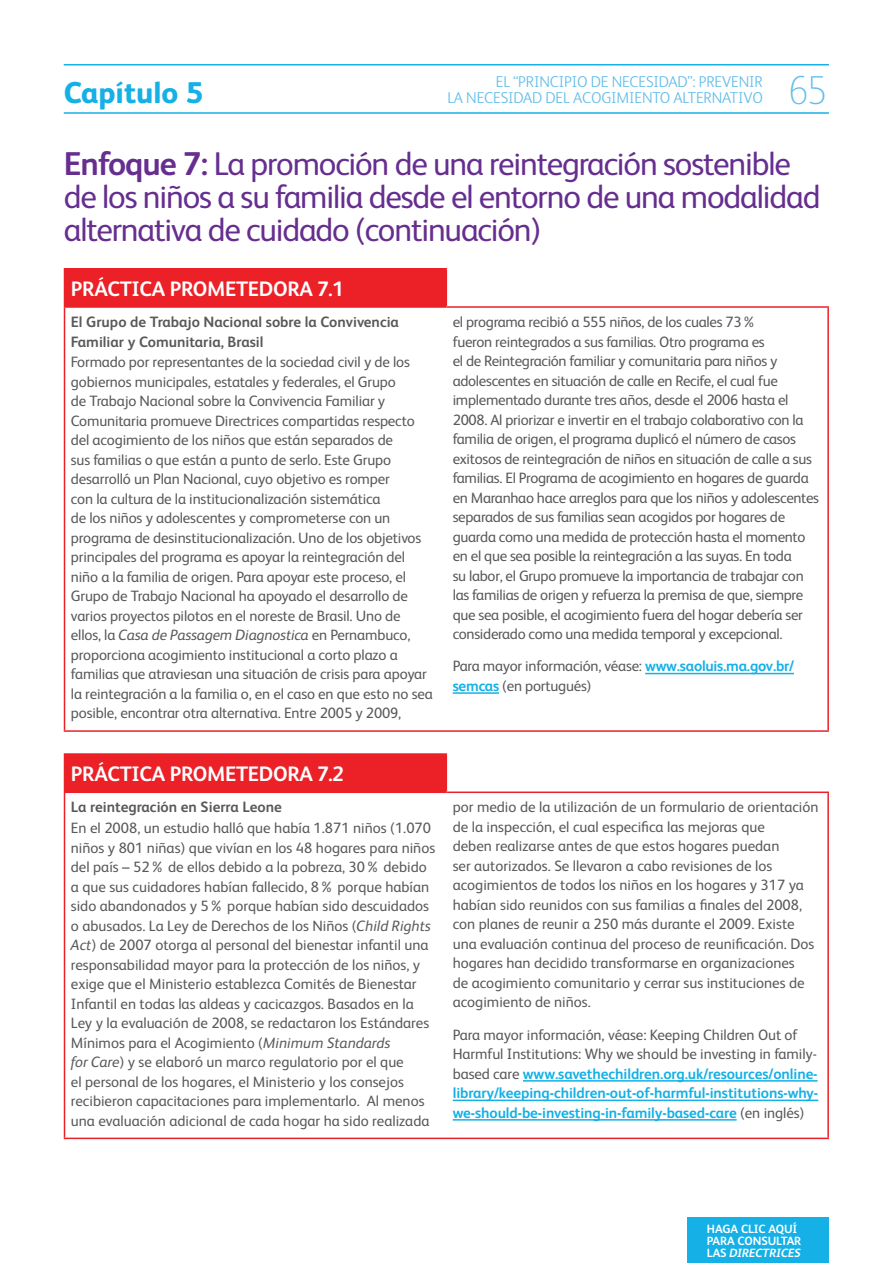
<style>
.page{position:relative;width:893px;height:1263px;background:#fff}
.page>*{position:absolute;margin:0;border:0;box-sizing:border-box;transform-origin:0 0}
.t1{font:100 40.5px "FS Albert";color:#61bdeb}
.t2{font:33px/33px "FS Albert";letter-spacing:-.035em;color:#662e8f}
.t3{font:800 30px "FS Albert";color:#14b0e6}
.t4{font:700 21px "FS Albert";letter-spacing:-.015em;color:#fff}
.t5{font:300 15.75px/15.8px "FS Albert";letter-spacing:-.01em;color:#61bdeb;text-align:right}
.t6{font:15px/19.5px "FS Albert";letter-spacing:-.01em;color:#58595b}
.t7{font:700 15px/19.5px "FS Albert";letter-spacing:-.005em;color:#14b0e6}
.t8{font:700 15px/19.5px "FS Albert";color:#58595b}
.t9{font:700 12px/12px "FS Albert";letter-spacing:-.01em;color:#fff}
.s1{font-weight:700}
.s2{font-style:italic}
.s3{font-weight:700;color:#14b0e6}
.s4{font-weight:400;color:#58595b}
</style>
<div class="page">
<hr style="left:64px;top:112px;width:765px;height:2px;background:#14b0e6">
<hr style="left:64px;top:64px;width:765px;height:2px;background:#14b0e6">
<div style="left:687px;top:1217px;width:142px;height:46px;background:#14b0e6"></div>
<div style="left:65px;top:269px;width:381px;height:38px;background:#ec2027"></div>
<hr style="left:64px;top:268px;width:383px;height:2px;background:#ec2027">
<hr style="left:64px;top:270px;width:1px;height:36px;background:#ec2027">
<hr style="left:446px;top:270px;width:1px;height:36px;background:#ec2027">
<hr style="left:64px;top:306px;width:382px;height:2px;background:#ec2027">
<hr style="left:64px;top:308px;width:1px;height:422px;background:#ec2027">
<hr style="left:446px;top:306px;width:383px;height:2px;background:#ec2027">
<hr style="left:827px;top:308px;width:2px;height:422px;background:#ec2027">
<hr style="left:64px;top:730px;width:765px;height:2px;background:#ec2027">
<hr style="left:645px;top:673px;width:149px;height:1px;background:#14b0e6">
<hr style="left:453px;top:692px;width:46px;height:2px;background:#14b0e6">
<div style="left:65px;top:754px;width:381px;height:38px;background:#ec2027"></div>
<hr style="left:64px;top:753px;width:383px;height:2px;background:#ec2027">
<hr style="left:64px;top:755px;width:1px;height:37px;background:#ec2027">
<hr style="left:446px;top:755px;width:1px;height:37px;background:#ec2027">
<hr style="left:64px;top:792px;width:382px;height:1px;background:#ec2027">
<hr style="left:64px;top:793px;width:1px;height:345px;background:#ec2027">
<hr style="left:446px;top:792px;width:383px;height:1px;background:#ec2027">
<hr style="left:827px;top:793px;width:2px;height:345px;background:#ec2027">
<hr style="left:64px;top:1138px;width:765px;height:1px;background:#ec2027">
<hr style="left:523px;top:1080px;width:294px;height:2px;background:#14b0e6">
<hr style="left:453px;top:1100px;width:365px;height:1px;background:#14b0e6">
<hr style="left:453px;top:1119px;width:284px;height:2px;background:#14b0e6">
<h3 class="t3" style="left:64px;top:82px;width:141px">Capítulo 5</h3>
<p class="t5" style="left:447px;top:74px;width:317px">EL “PRINCIPIO DE NECESIDAD”: PREVENIR<br>LA NECESIDAD DEL ACOGIMIENTO ALTERNATIVO</p>
<h1 class="t1" style="left:788px;top:67px;width:41px">65</h1>
<h2 class="t2" style="left:64px;top:150px;width:758px"><span class="s1">Enfoque 7:</span> La promoción de una reintegración sostenible de los niños a su familia desde el entorno de una modalidad alternativa de cuidado (continuación)</h2>
<h3 class="t4" style="left:71px;top:281px;width:275px">PRÁCTICA PROMETEDORA 7.1</h3>
<p class="t8" style="left:71px;top:314px;width:330px">El Grupo de Trabajo Nacional sobre la Convivencia<br>Familiar y Comunitaria, Brasil</p>
<p class="t6" style="left:71px;top:354px;width:363px">Formado por representantes de la sociedad civil y de los gobiernos municipales, estatales y federales, el Grupo<br>de Trabajo Nacional sobre la Convivencia Familiar y Comunitaria promueve Directrices compartidas respecto del acogimiento de los niños que están separados de<br>sus familias o que están a punto de serlo. Este Grupo desarrolló un Plan Nacional, cuyo objetivo es romper<br>con la cultura de la institucionalización sistemática<br>de los niños y adolescentes y comprometerse con un programa de desinstitucionalización. Uno de los objetivos principales del programa es apoyar la reintegración del niño a la familia de origen. Para apoyar este proceso, el Grupo de Trabajo Nacional ha apoyado el desarrollo de varios proyectos pilotos en el noreste de Brasil. Uno de ellos, la <span class="s2">Casa de Passagem Diagnostica</span> en Pernambuco, proporciona acogimiento institucional a corto plazo a familias que atraviesan una situación de crisis para apoyar la reintegración a la familia o, en el caso en que esto no sea posible, encontrar otra alternativa. Entre 2005 y 2009,</p>
<h3 class="t4" style="left:71px;top:766px;width:275px">PRÁCTICA PROMETEDORA 7.2</h3>
<p class="t8" style="left:71px;top:799px;width:212px">La reintegración en Sierra Leone</p>
<p class="t6" style="left:71px;top:820px;width:366px">En el 2008, un estudio halló que había 1.871 niños (1.070 niños y 801 niñas) que vivían en los 48 hogares para niños del país – 52% de ellos debido a la pobreza, 30% debido a que sus cuidadores habían fallecido, 8% porque habían sido abandonados y 5% porque habían sido descuidados o abusados. La Ley de Derechos de los Niños (<span class="s2">Child Rights Act</span>) de 2007 otorga al personal del bienestar infantil una responsabilidad mayor para la protección de los niños, y exige que el Ministerio establezca Comités de Bienestar Infantil en todas las aldeas y cacicazgos. Basados en la Ley y la evaluación de 2008, se redactaron los Estándares Mínimos para el Acogimiento (<span class="s2">Minimum Standards<br>for Care</span>) y se elaboró un marco regulatorio por el que<br>el personal de los hogares, el Ministerio y los consejos recibieron capacitaciones para implementarlo. Al menos una evaluación adicional de cada hogar ha sido realizada</p>
<p class="t6" style="left:453px;top:314px;width:368px">el programa recibió a 555 niños, de los cuales 73%<br>fueron reintegrados a sus familias. Otro programa es<br>el de Reintegración familiar y comunitaria para niños y adolescentes en situación de calle en Recife, el cual fue implementado durante tres años, desde el 2006 hasta el 2008. Al priorizar e invertir en el trabajo colaborativo con la familia de origen, el programa duplicó el número de casos exitosos de reintegración de niños en situación de calle a sus familias. El Programa de acogimiento en hogares de guarda en Maranhao hace arreglos para que los niños y adolescentes separados de sus familias sean acogidos por hogares de guarda como una medida de protección hasta el momento en el que sea posible la reintegración a las suyas. En toda<br>su labor, el Grupo promueve la importancia de trabajar con las familias de origen y refuerza la premisa de que, siempre que sea posible, el acogimiento fuera del hogar debería ser considerado como una medida temporal y excepcional.</p>
<p class="t6" style="left:453px;top:658px;width:343px">Para mayor información, véase: <span class="s3">www.saoluis.ma.gov.br/ semcas</span> (en portugués)</p>
<p class="t6" style="left:453px;top:799px;width:367px">por medio de la utilización de un formulario de orientación de la inspección, el cual especifica las mejoras que<br>deben realizarse antes de que estos hogares puedan<br>ser autorizados. Se llevaron a cabo revisiones de los acogimientos de todos los niños en los hogares y 317 ya habían sido reunidos con sus familias a finales del 2008, con planes de reunir a 250 más durante el 2009. Existe una evaluación continua del proceso de reunificación. Dos hogares han decidido transformarse en organizaciones<br>de acogimiento comunitario y cerrar sus instituciones de acogimiento de niños.</p>
<p class="t7" style="left:453px;top:1026px;width:367px"><span class="s4">Para mayor información, véase: Keeping Children Out of Harmful Institutions: Why we should be investing in family&shy;based care</span> www.savethechildren.org.uk/resources/online&shy;library/keeping-children-out-of-harmful-institutions-why&shy;we-should-be-investing-in-family-based-care <span class="s4">(en inglés)</span></p>
<p class="t9" style="left:707px;top:1224px;width:96px">HAGA CLIC AQUÍ<br>PARA CONSULTAR<br>LAS <span class="s2">DIRECTRICES</span></p>
</div>
